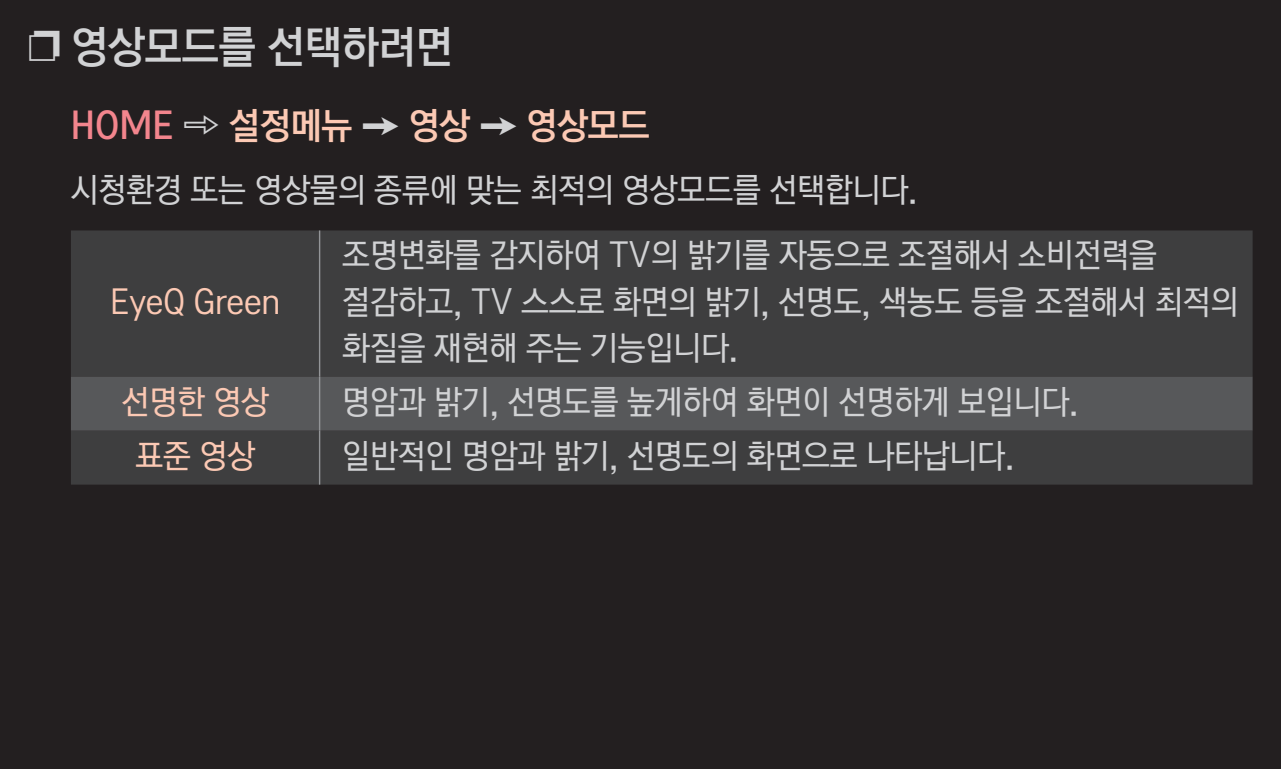
<style>
.page{position:relative;width:1281px;height:769px;background:#fff}
.page>*{position:absolute;margin:0;border:0;box-sizing:border-box;transform-origin:0 0}
.t1{font:48px "LG Display";color:#d1d2d4}
.t2{font:40px "LG Display";color:#fcc9b4}
.t3{font:300 36px/46px "LG Display";color:#d1d2d4}
.t4{font:300 36px "LG Display";color:#fcc9b4}
.s1{font-size:42px}
.s2{color:#f3858d}
.s3{color:#d1d2d4}
</style>
<div class="page">
<div style="left:0;top:0;width:1280px;height:768px;background:#231f20"></div>
<div style="left:71px;top:230px;width:1181px;height:254px;background:#3e3e3f"></div>
<div style="left:71px;top:376px;width:1181px;height:54px;background:#57585a"></div>
<hr style="left:319px;top:230px;width:1px;height:146px;background:#939598">
<hr style="left:319px;top:376px;width:1px;height:54px;background:#939598">
<hr style="left:319px;top:430px;width:1px;height:54px;background:#939598">
<h1 class="t1" style="left:28px;top:9px;width:425px"><span class="s1">❐</span> 영상모드를 선택하려면</h1>
<p class="t2" style="left:71px;top:95px;width:580px"><span class="s2">HOME</span> <span class="s3">➾</span> 설정메뉴 <span class="s3">➙</span> 영상 <span class="s3">➙</span> 영상모드</p>
<p class="t3" style="left:71px;top:163px;width:847px">시청환경 또는 영상물의 종류에 맞는 최적의 영상모드를 선택합니다.</p>
<p class="t4" style="left:110px;top:273px;width:171px">EyeQ Green</p>
<p class="t3" style="left:342px;top:229px;width:897px">조명변화를 감지하여 TV의 밝기를 자동으로 조절해서 소비전력을 절감하고, TV 스스로 화면의 밝기, 선명도, 색농도 등을 조절해서 최적의 화질을 재현해 주는 기능입니다.</p>
<p class="t4" style="left:122px;top:373px;width:149px">선명한 영상</p>
<p class="t3" style="left:342px;top:375px;width:737px">명암과 밝기, 선명도를 높게하여 화면이 선명하게 보입니다.</p>
<p class="t4" style="left:135px;top:427px;width:121px">표준 영상</p>
<p class="t3" style="left:342px;top:429px;width:673px">일반적인 명암과 밝기, 선명도의 화면으로 나타납니다.</p>
</div>
